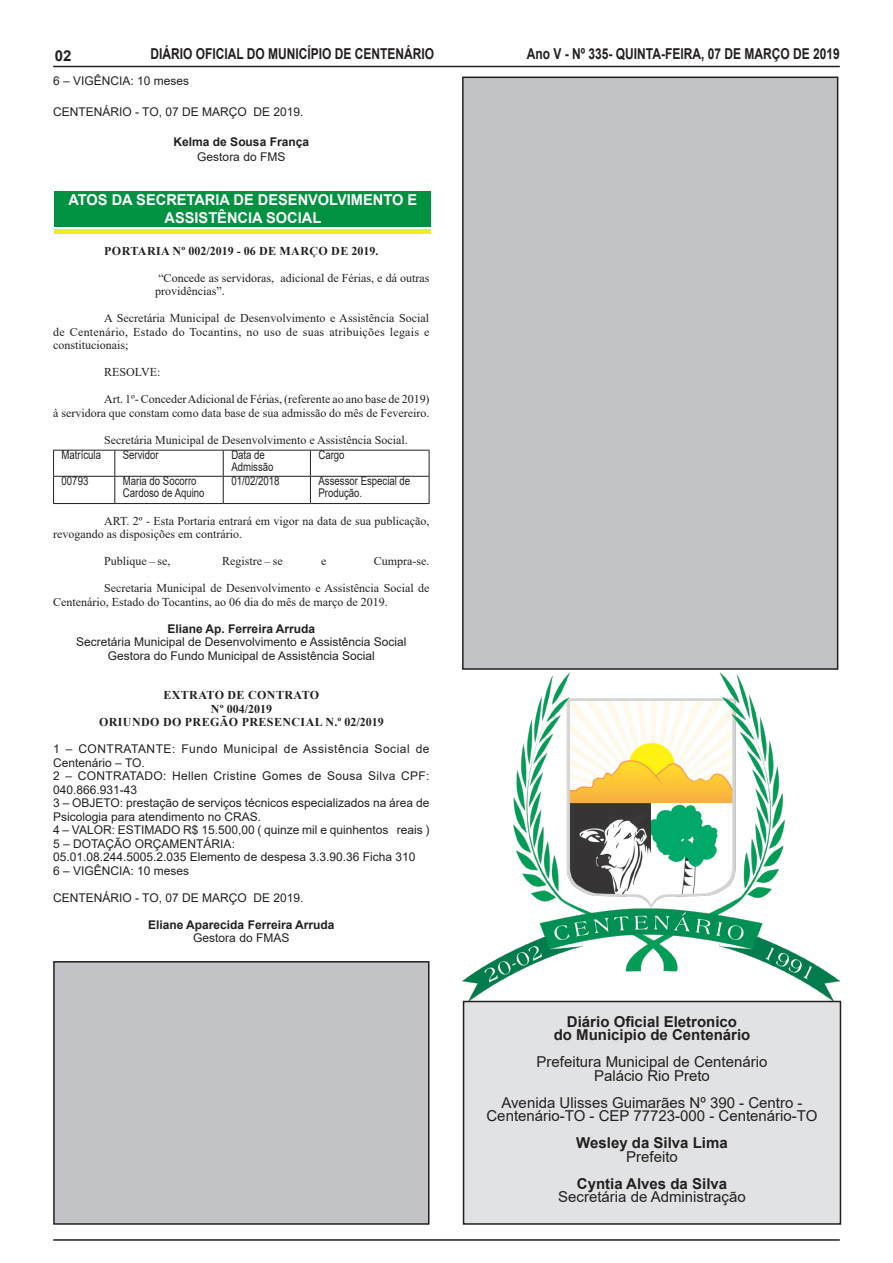
<style>
.page{position:relative;width:893px;height:1263px;background:#fff}
.page>*{position:absolute;margin:0;border:0;box-sizing:border-box;transform-origin:0 0}
.NOME{font:15px/13.5px "Arial";color:#231f20;text-align:center}
.NOME-2{font:700 15px "Arial";color:#231f20}
.NOME-3{font:700 15px "Arial";color:#231f20;scale:.8 1}
.Chancela{font:700 15px/18.9px "Arial";color:#fff;text-align:center}
.CORPO_DE_TEXTO{font:12px/13.5px "Times New Roman";color:#231f20}
.SEM_PARAGRAFO{font:12px/13.5px "Arial";color:#231f20}
.CARGO{font:12px "Arial";color:#231f20}
.TABELA{font:12px/12px "Arial";color:#231f20;scale:.8 1}
.TITULOS{font:700 12px "Times New Roman";letter-spacing:.035em;color:#231f20}
.NOME-4{font:700 12px "Arial";color:#231f20}
.SEM_PARAGRAFO-2{font:12px/13.5px "Arial";letter-spacing:.04em;color:#231f20}
.EMENTA{font:12px/13.5px "Times New Roman";color:#231f20}
.SEM_PARAGRAFO-3{font:12px/13.5px "Arial";letter-spacing:.025em;color:#231f20}
.TITULOS-2{font:700 12px "Times New Roman";color:#231f20}
</style>
<div class="page">
<hr style="left:53px;top:66px;width:787px;height:1px;background:#231f20">
<hr style="left:53px;top:1239px;width:787px;height:2px;background:#231f20">
<div style="left:55px;top:229px;width:376px;height:5px;background:#f4ec23"></div>
<div style="left:55px;top:194px;width:376px;height:34px;background:#009241"></div>
<div style="left:55px;top:191px;width:376px;height:35px;background:#009241"></div>
<hr style="left:53px;top:450px;width:62px;height:1px;background:#231f20">
<hr style="left:115px;top:450px;width:108px;height:1px;background:#231f20">
<hr style="left:223px;top:450px;width:87px;height:1px;background:#231f20">
<hr style="left:310px;top:450px;width:119px;height:1px;background:#231f20">
<hr style="left:53px;top:476px;width:62px;height:1px;background:#231f20">
<svg style="left:53px;top:450px;width:1px;height:53px"></svg>
<hr style="left:115px;top:476px;width:108px;height:1px;background:#231f20">
<svg style="left:114px;top:450px;width:1px;height:53px"></svg>
<hr style="left:223px;top:476px;width:87px;height:1px;background:#231f20">
<svg style="left:223px;top:450px;width:1px;height:53px"></svg>
<hr style="left:310px;top:476px;width:119px;height:1px;background:#231f20">
<svg style="left:310px;top:450px;width:1px;height:53px"></svg>
<svg style="left:429px;top:450px;width:1px;height:53px"></svg>
<hr style="left:53px;top:503px;width:62px;height:1px;background:#231f20">
<hr style="left:115px;top:503px;width:108px;height:1px;background:#231f20">
<hr style="left:223px;top:503px;width:87px;height:1px;background:#231f20">
<hr style="left:310px;top:503px;width:119px;height:1px;background:#231f20">
<img style="left:463px;top:672px;width:376px;height:329px">
<div style="left:464px;top:1001px;width:376px;height:223px;background:#e1e2e4"></div>
<div style="left:463px;top:1001px;width:378px;height:224px;border:2px solid #231f20"></div>
<div style="left:463px;top:77px;width:375px;height:592px;background:#c2c3c6"></div>
<div style="left:462px;top:77px;width:376px;height:593px;border:2px solid #231f20"></div>
<div style="left:54px;top:962px;width:375px;height:262px;background:#c2c3c6"></div>
<div style="left:53px;top:961px;width:376px;height:264px;border:2px solid #231f20"></div>
<p class="NOME-2" style="left:55px;top:45px;width:18px">02</p>
<p class="NOME-3" style="left:150px;top:44px;width:356px">DIÁRIO OFICIAL DO MUNICÍPIO DE CENTENÁRIO</p>
<p class="NOME-3" style="left:527px;top:44px;width:393px">Ano V - Nº 335- QUINTA-FEIRA, 07 DE MARÇO DE 2019</p>
<p class="SEM_PARAGRAFO" style="left:53px;top:74px;width:138px">6 – VIGÊNCIA: 10 meses</p>
<p class="SEM_PARAGRAFO" style="left:53px;top:105px;width:252px">CENTENÁRIO - TO, 07 DE MARÇO DE 2019.</p>
<p class="NOME-4" style="left:174px;top:133px;width:137px">Kelma de Sousa França</p>
<p class="CARGO" style="left:197px;top:149px;width:90px">Gestora do FMS</p>
<p class="Chancela" style="left:68px;top:190px;width:350px">ATOS DA SECRETARIA DE DESENVOLVIMENTO E<br>ASSISTÊNCIA SOCIAL</p>
<p class="TITULOS" style="left:104px;top:242px;width:276px">PORTARIA Nº 002/2019 - 06 DE MARÇO DE 2019.</p>
<p class="EMENTA" style="left:155px;top:271px;width:276px">“Concede as servidoras, adicional de Férias, e dá outras providências”.</p>
<p class="CORPO_DE_TEXTO" style="left:53px;top:311px;width:378px;text-align:justify;text-indent:51px">A Secretária Municipal de Desenvolvimento e Assistência Social de Centenário, Estado do Tocantins, no uso de suas atribuições legais e constitucionais;</p>
<p class="CORPO_DE_TEXTO" style="left:104px;top:365px;width:58px">RESOLVE:</p>
<p class="CORPO_DE_TEXTO" style="left:53px;top:392px;width:378px;text-align:right">Art. 1º- Conceder Adicional de Férias, (referente ao ano base de 2019)<br>à servidora que constam como data base de sua admissão do mês de Fevereiro.</p>
<p class="CORPO_DE_TEXTO" style="left:104px;top:433px;width:305px">Secretária Municipal de Desenvolvimento e Assistência Social.</p>
<p class="TABELA" style="left:62px;top:449px;width:51px">Matrícula</p>
<p class="TABELA" style="left:123px;top:449px;width:46px">Servidor</p>
<p class="TABELA" style="left:231px;top:449px;width:54px">Data de<br>Admissão</p>
<p class="TABELA" style="left:318px;top:449px;width:34px">Cargo</p>
<p class="TABELA" style="left:62px;top:475px;width:35px">00793</p>
<p class="TABELA" style="left:123px;top:475px;width:104px">Maria do Socorro<br>Cardoso de Aquino</p>
<p class="TABELA" style="left:231px;top:475px;width:62px">01/02/2018</p>
<p class="TABELA" style="left:318px;top:475px;width:116px">Assessor Especial de<br>Produção.</p>
<p class="CORPO_DE_TEXTO" style="left:53px;top:514px;width:378px;text-indent:51px">ART. 2º - Esta Portaria entrará em vigor na data de sua publicação, revogando as disposições em contrário.</p>
<p class="CORPO_DE_TEXTO" style="left:104px;top:554px;width:68px">Publique – se,</p>
<p class="CORPO_DE_TEXTO" style="left:222px;top:554px;width:62px">Registre – se</p>
<p class="CORPO_DE_TEXTO" style="left:321px;top:554px;width:7px">e</p>
<p class="CORPO_DE_TEXTO" style="left:374px;top:554px;width:57px">Cumpra-se.</p>
<p class="CORPO_DE_TEXTO" style="left:53px;top:581px;width:378px;text-indent:51px">Secretaria Municipal de Desenvolvimento e Assistência Social de<br>Centenário, Estado do Tocantins, ao 06 dia do mês de março de 2019.</p>
<p class="NOME-4" style="left:167px;top:620px;width:149px">Eliane Ap. Ferreira Arruda</p>
<p class="CARGO" style="left:76px;top:634px;width:332px">Secretária Municipal de Desenvolvimento e Assistência Social</p>
<p class="CARGO" style="left:108px;top:647px;width:268px">Gestora do Fundo Municipal de Assistência Social</p>
<p class="TITULOS" style="left:163px;top:686px;width:157px">EXTRATO DE CONTRATO</p>
<p class="TITULOS-2" style="left:211px;top:700px;width:63px">Nº 004/2019</p>
<p class="TITULOS" style="left:99px;top:713px;width:286px">ORIUNDO DO PREGÃO PRESENCIAL N.º 02/2019</p>
<p class="SEM_PARAGRAFO-2" style="left:53px;top:742px;width:378px">1 – CONTRATANTE: Fundo Municipal de Assistência Social de<br>Centenário – TO.</p>
<p class="SEM_PARAGRAFO-3" style="left:53px;top:769px;width:378px">2 – CONTRATADO: Hellen Cristine Gomes de Sousa Silva CPF:<br>040.866.931-43</p>
<p class="SEM_PARAGRAFO" style="left:53px;top:796px;width:378px">3 – OBJETO: prestação de serviços técnicos especializados na área de<br>Psicologia para atendimento no CRAS.</p>
<p class="SEM_PARAGRAFO" style="left:53px;top:823px;width:378px">4 – VALOR: ESTIMADO R$ 15.500,00 ( quinze mil e quinhentos reais )</p>
<p class="SEM_PARAGRAFO" style="left:53px;top:837px;width:183px">5 – DOTAÇÃO ORÇAMENTÁRIA:</p>
<p class="SEM_PARAGRAFO" style="left:53px;top:850px;width:364px">05.01.08.244.5005.2.035 Elemento de despesa 3.3.90.36 Ficha 310</p>
<p class="SEM_PARAGRAFO" style="left:53px;top:864px;width:138px">6 – VIGÊNCIA: 10 meses</p>
<p class="SEM_PARAGRAFO" style="left:53px;top:891px;width:252px">CENTENÁRIO - TO, 07 DE MARÇO DE 2019.</p>
<p class="NOME-4" style="left:148px;top:916px;width:188px">Eliane Aparecida Ferreira Arruda</p>
<p class="CARGO" style="left:193px;top:930px;width:98px">Gestora do FMAS</p>
<p class="NOME-2" style="left:567px;top:1011px;width:172px">Diário Oficial Eletronico</p>
<p class="NOME-2" style="left:554px;top:1024px;width:198px">do Municipio de Centenário</p>
<p class="NOME" style="left:536px;top:1055px;width:232px">Prefeitura Municipal de Centenário</p>
<p class="NOME" style="left:594px;top:1068px;width:117px">Palácio Rio Preto</p>
<p class="NOME" style="left:486px;top:1095px;width:333px">Avenida Ulisses Guimarães Nº 390 - Centro -<br>Centenário-TO - CEP 77723-000 - Centenário-TO</p>
<p class="NOME-2" style="left:576px;top:1132px;width:153px">Wesley da Silva Lima</p>
<p class="NOME" style="left:626px;top:1149px;width:53px">Prefeito</p>
<p class="NOME-2" style="left:577px;top:1173px;width:152px">Cyntia Alves da Silva</p>
<p class="NOME" style="left:558px;top:1190px;width:189px">Secretária de Administração</p>
</div>
